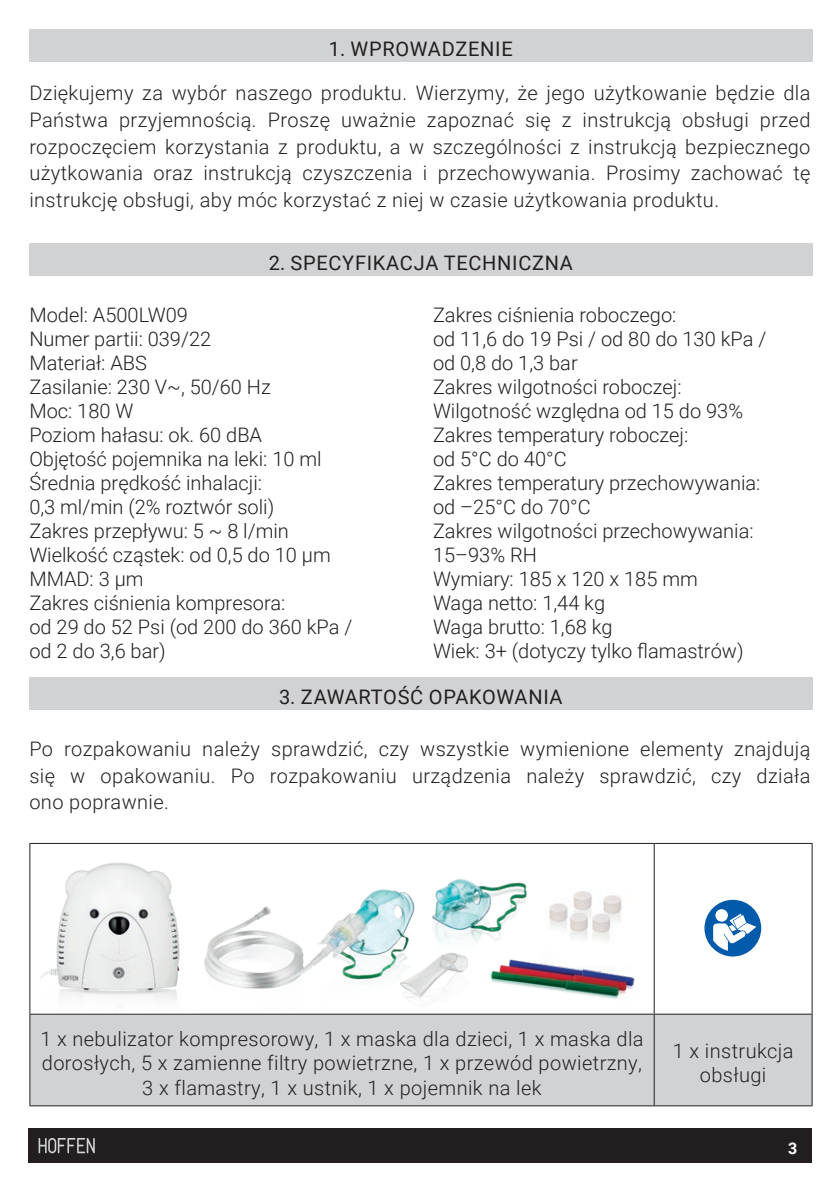
<style>
.page{position:relative;width:840px;height:1191px;background:#fff}
.page>*{position:absolute;margin:0;border:0;box-sizing:border-box;transform-origin:0 0}
.ZWYKŁY{font:300 20px/24px "Roboto";color:#231f20}
.ZWYKŁY-2{font:300 20px/24px "Roboto";letter-spacing:.02em;color:#231f20}
.PL_DO_SPISU_TYTUL{font:20px "Roboto";letter-spacing:.035em;color:#231f20}
.t1{font:700 16px "Roboto";color:#fff}
</style>
<div class="page">
<div style="left:29px;top:29px;width:783px;height:33px;background:#d1d2d4"></div>
<div style="left:29px;top:243px;width:783px;height:32px;background:#d1d2d4"></div>
<div style="left:29px;top:678px;width:783px;height:32px;background:#d1d2d4"></div>
<div style="left:30px;top:1014px;width:781px;height:91px;background:#d1d2d4"></div>
<hr style="left:29px;top:843px;width:624px;height:1px;background:#231f20">
<hr style="left:29px;top:844px;width:1px;height:169px;background:#231f20">
<hr style="left:653px;top:843px;width:159px;height:1px;background:#231f20">
<hr style="left:653px;top:844px;width:1px;height:169px;background:#231f20">
<hr style="left:811px;top:844px;width:1px;height:169px;background:#231f20">
<hr style="left:29px;top:1013px;width:624px;height:1px;background:#231f20">
<hr style="left:29px;top:1014px;width:1px;height:91px;background:#231f20">
<hr style="left:653px;top:1013px;width:159px;height:1px;background:#231f20">
<hr style="left:653px;top:1014px;width:1px;height:91px;background:#231f20">
<hr style="left:811px;top:1014px;width:1px;height:91px;background:#231f20">
<hr style="left:29px;top:1105px;width:624px;height:1px;background:#231f20">
<hr style="left:653px;top:1105px;width:159px;height:1px;background:#231f20">
<img style="left:30px;top:844px;width:605px;height:169px">
<svg style="left:704px;top:899px;width:56px;height:57px"></svg>
<div style="left:28px;top:1128px;width:783px;height:34px;background:#231f20"></div>
<svg style="left:39px;top:1138px;width:56px;height:15px"></svg>
<p class="PL_DO_SPISU_TYTUL" style="left:328px;top:35px;width:185px">1. WPROWADZENIE</p>
<p class="ZWYKŁY" style="left:29px;top:79px;width:782px;line-height:26.8px;text-align:justify">Dziękujemy za wybór naszego produktu. Wierzymy, że jego użytkowanie będzie dla Państwa przyjemnością. Proszę uważnie zapoznać się z instrukcją obsługi przed rozpoczęciem korzystania z produktu, a w szczególności z instrukcją bezpiecznego użytkowania oraz instrukcją czyszczenia i przechowywania. Prosimy zachować tę instrukcję obsługi, aby móc korzystać z niej w czasie użytkowania produktu.</p>
<p class="PL_DO_SPISU_TYTUL" style="left:268px;top:248px;width:305px">2. SPECYFIKACJA TECHNICZNA</p>
<p class="ZWYKŁY" style="left:29px;top:302px;width:160px">Model: A500LW09</p>
<p class="ZWYKŁY" style="left:29px;top:326px;width:183px">Numer partii: 039/22</p>
<p class="ZWYKŁY" style="left:29px;top:350px;width:119px">Materiał: ABS</p>
<p class="ZWYKŁY" style="left:29px;top:374px;width:243px">Zasilanie: 230 V~, 50/60 Hz</p>
<p class="ZWYKŁY" style="left:29px;top:398px;width:105px">Moc: 180 W</p>
<p class="ZWYKŁY" style="left:29px;top:422px;width:234px">Poziom hałasu: ok. 60 dBA</p>
<p class="ZWYKŁY" style="left:29px;top:446px;width:293px">Objętość pojemnika na leki: 10 ml</p>
<p class="ZWYKŁY" style="left:29px;top:470px;width:246px">Średnia prędkość inhalacji:<br>0,3 ml/min (2% roztwór soli)</p>
<p class="ZWYKŁY" style="left:29px;top:518px;width:261px">Zakres przepływu: 5 ~ 8 l/min</p>
<p class="ZWYKŁY" style="left:29px;top:542px;width:303px">Wielkość cząstek: od 0,5 do 10 µm</p>
<p class="ZWYKŁY" style="left:29px;top:566px;width:116px">MMAD: 3 µm</p>
<p class="ZWYKŁY" style="left:29px;top:590px;width:324px">Zakres ciśnienia kompresora:<br>od 29 do 52 Psi (od 200 do 360 kPa / od 2 do 3,6 bar)</p>
<p class="ZWYKŁY" style="left:433px;top:302px;width:334px">Zakres ciśnienia roboczego:<br>od 11,6 do 19 Psi / od 80 do 130 kPa / od 0,8 do 1,3 bar</p>
<p class="ZWYKŁY" style="left:433px;top:374px;width:311px">Zakres wilgotności roboczej:<br>Wilgotność względna od 15 do 93%</p>
<p class="ZWYKŁY" style="left:433px;top:422px;width:257px">Zakres temperatury roboczej: od 5°C do 40°C</p>
<p class="ZWYKŁY" style="left:433px;top:470px;width:329px">Zakres temperatury przechowywania: od –25°C do 70°C</p>
<p class="ZWYKŁY" style="left:433px;top:518px;width:322px">Zakres wilgotności przechowywania:<br>15–93% RH</p>
<p class="ZWYKŁY" style="left:433px;top:566px;width:266px">Wymiary: 185 x 120 x 185 mm</p>
<p class="ZWYKŁY" style="left:433px;top:590px;width:174px">Waga netto: 1,44 kg</p>
<p class="ZWYKŁY" style="left:433px;top:614px;width:181px">Waga brutto: 1,68 kg</p>
<p class="ZWYKŁY" style="left:433px;top:638px;width:312px">Wiek: 3+ (dotyczy tylko flamastrów)</p>
<p class="PL_DO_SPISU_TYTUL" style="left:279px;top:683px;width:285px">3. ZAWARTOŚĆ OPAKOWANIA</p>
<p class="ZWYKŁY" style="left:29px;top:734px;width:782px;line-height:26.8px;text-align:justify">Po rozpakowaniu należy sprawdzić, czy wszystkie wymienione elementy znajdują się w opakowaniu. Po rozpakowaniu urządzenia należy sprawdzić, czy działa ono poprawnie.</p>
<p class="ZWYKŁY-2" style="left:40px;top:1026px;width:604px">1 x nebulizator kompresorowy, 1 x maska dla dzieci, 1 x maska dla dorosłych, 5 x zamienne filtry powietrzne, 1 x przewód powietrzny,</p>
<p class="ZWYKŁY-2" style="left:142px;top:1074px;width:400px">3 x flamastry, 1 x ustnik, 1 x pojemnik na lek</p>
<p class="ZWYKŁY-2" style="left:672px;top:1038px;width:122px;text-align:center">1 x instrukcja obsługi</p>
<p class="t1" style="left:787px;top:1137px;width:11px">3</p>
</div>
